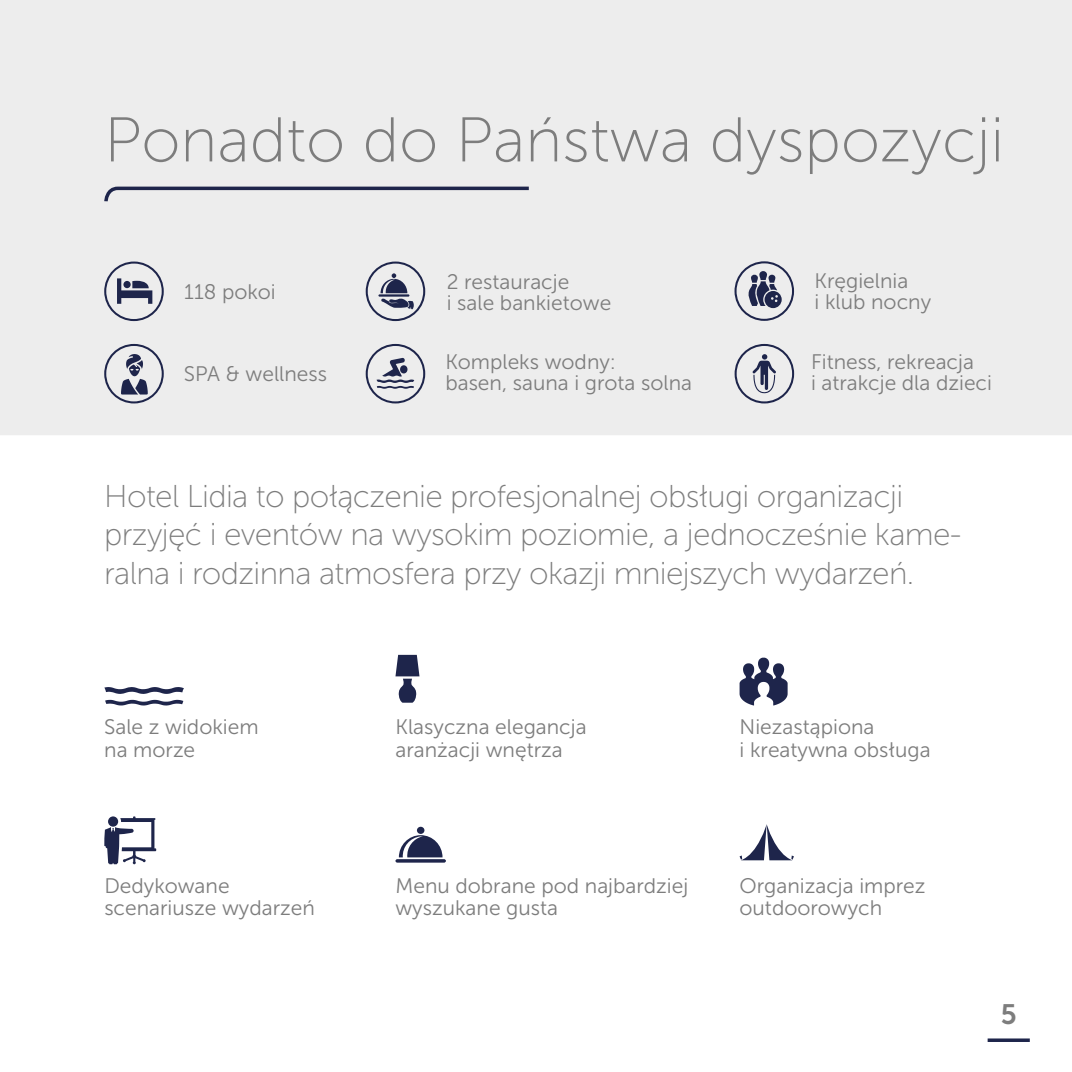
<style>
.page{position:relative;width:1072px;height:1072px;background:#fff}
.page>*{position:absolute;margin:0;border:0;box-sizing:border-box;transform-origin:0 0}
.t1{font:63px "Museo Sans 100";color:#7d7d7d}
.t2{font:31.5px/38.5px "Museo Sans 100";letter-spacing:-.02em;color:#7d7d7d}
.t3{font:28px "Museo Sans 700";color:#7d7d7d}
.t4{font:21px/22.8px "Museo Sans 300";color:#7d7d7d}
</style>
<div class="page">
<hr style="left:987px;top:1038px;width:42px;height:3px;background:#1e254b">
<div style="left:0;top:0;width:1071px;height:435px;background:#ededed"></div>
<svg style="left:102px;top:185px;width:430px;height:20px;background:#c8c9d0"></svg>
<svg style="left:734px;top:261px;width:60px;height:60px;background:#aeb0bc"></svg>
<svg style="left:104px;top:344px;width:60px;height:60px;background:#b9bbc4"></svg>
<svg style="left:365px;top:344px;width:60px;height:59px;background:#c1c2ca"></svg>
<svg style="left:104px;top:261px;width:60px;height:60px;background:#bbbdc6"></svg>
<div style="left:123px;top:281px;width:8px;height:7px;background:#1e254b;border-radius:50%"></div>
<svg style="left:365px;top:261px;width:60px;height:60px;background:#b7b9c3"></svg>
<svg style="left:734px;top:344px;width:60px;height:60px;background:#c4c5cd"></svg>
<svg style="left:104px;top:687px;width:80px;height:18px"></svg>
<svg style="left:395px;top:655px;width:24px;height:47px"></svg>
<svg style="left:104px;top:816px;width:52px;height:48px"></svg>
<svg style="left:739px;top:657px;width:48px;height:48px"></svg>
<svg style="left:399px;top:835px;width:43px;height:22px"></svg>
<hr style="left:395px;top:859px;width:51px;height:3px;background:#1e254b;border-radius:2px">
<div style="left:417px;top:826px;width:7px;height:8px;background:#1e254b;border-radius:50%"></div>
<svg style="left:739px;top:824px;width:55px;height:36px"></svg>
<p class="t1" style="left:104px;top:106px;width:901px">Ponadto do Państwa dyspozycji</p>
<p class="t4" style="left:184px;top:280px;width:93px">118 pokoi</p>
<p class="t4" style="left:184px;top:362px;width:145px">SPA &amp; wellness</p>
<p class="t4" style="left:447px;top:270px;width:124px">2 restauracje</p>
<p class="t4" style="left:447px;top:291px;width:166px">i sale bankietowe</p>
<p class="t4" style="left:445px;top:350px;width:172px">Kompleks wodny:</p>
<p class="t4" style="left:445px;top:371px;width:248px">basen, sauna i grota solna</p>
<p class="t4" style="left:814px;top:270px;width:95px">Kręgielnia</p>
<p class="t4" style="left:814px;top:291px;width:118px">i klub nocny</p>
<p class="t4" style="left:811px;top:350px;width:164px">Fitness, rekreacja</p>
<p class="t4" style="left:811px;top:371px;width:182px">i atrakcje dla dzieci</p>
<p class="t2" style="left:104px;top:477px;width:858px">Hotel Lidia to połączenie profesjonalnej obsługi organizacji przyjęć i eventów na wysokim poziomie, a jednocześnie kame&shy;ralna i rodzinna atmosfera przy okazji mniejszych wydarzeń.</p>
<p class="t4" style="left:104px;top:716px;width:156px">Sale z widokiem</p>
<p class="t4" style="left:104px;top:738px;width:92px">na morze</p>
<p class="t4" style="left:104px;top:874px;width:127px">Dedykowane</p>
<p class="t4" style="left:104px;top:896px;width:212px">scenariusze wydarzeń</p>
<p class="t4" style="left:395px;top:716px;width:193px">Klasyczna elegancja</p>
<p class="t4" style="left:395px;top:738px;width:169px">aranżacji wnętrza</p>
<p class="t4" style="left:395px;top:874px;width:294px">Menu dobrane pod najbardziej wyszukane gusta</p>
<p class="t4" style="left:739px;top:716px;width:136px">Niezastąpiona</p>
<p class="t4" style="left:739px;top:738px;width:192px">i kreatywna obsługa</p>
<p class="t4" style="left:739px;top:874px;width:187px">Organizacja imprez outdoorowych</p>
<p class="t3" style="left:1000px;top:999px;width:17px">5</p>
</div>
